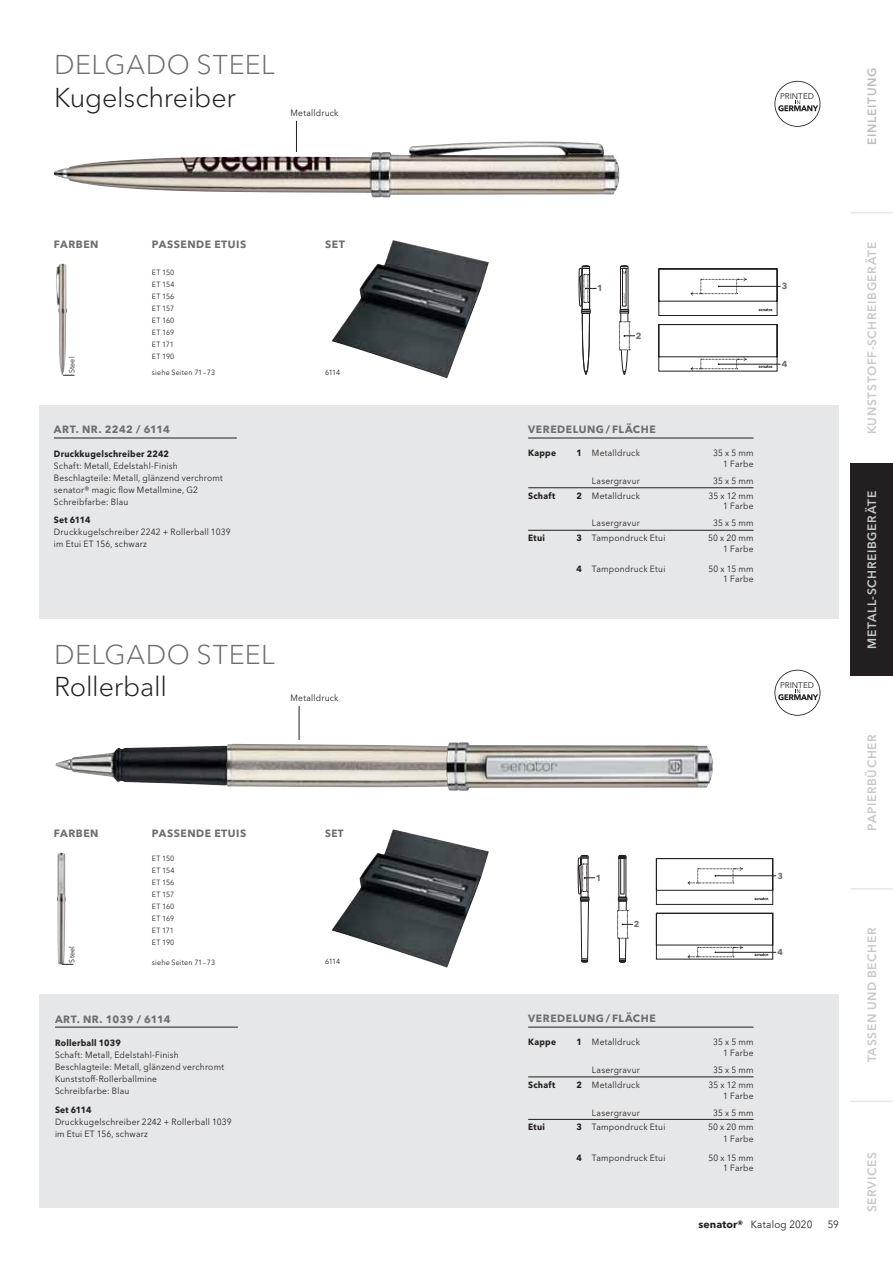
<style>
.page{position:relative;width:893px;height:1263px;background:#fff}
.page>*{position:absolute;margin:0;border:0;box-sizing:border-box;transform-origin:0 0}
.t1{font:300 27px "Avenir Next W1 G";letter-spacing:.025em;color:#6d6e70}
.t2{font:300 27px "Avenir Next W1 G";letter-spacing:-.005em;color:#231f20}
.t3{font:600 12px "Avenir Next W1 G";letter-spacing:.055em;color:#c6c8ca}
.t4{font:600 12px "Avenir Next W1 G";letter-spacing:.055em;color:#bbbdc0}
.t5{font:700 10.5px "Avenir Next W1 G";letter-spacing:.05em;color:#6d6e70}
.t6{font:10.5px "Avenir Next W1 G";letter-spacing:.02em;color:#231f20;scale:.94 1}
.t7{font:700 10.5px "Avenir Next W1 G";letter-spacing:.025em;color:#6d6e70}
.t8{font:700 10.5px "Avenir Next W1 G";letter-spacing:.05em;color:#6d6e70;scale:.94 1}
.t9{font:9px/12px "Avenir Next W1 G";letter-spacing:.025em;color:#231f20;text-align:right;scale:.94 1}
.t10{font:700 9px "Avenir Next W1 G";letter-spacing:.03em;color:#231f20;scale:.94 1}
.t11{font:700 8.85px "Avenir Next W1 G";color:#6d6e70}
.t12{font:700 8.7px "Avenir Next W1 G";color:#6d6e70}
.t13{font:700 8.55px "Avenir Next W1 G";color:#6d6e70}
.t14{font:8.25px "Avenir Next W1 G";color:#231f20}
.t15{font:7.5px/12px "Avenir Next W1 G";letter-spacing:.025em;color:#231f20;text-align:justify;scale:.94 1}
.s1{font-weight:700}
</style>
<div class="page">
<div style="left:39px;top:405px;width:800px;height:214px;background:#e6e7e8"></div>
<div style="left:39px;top:994px;width:800px;height:214px;background:#e6e7e8"></div>
<img style="left:57px;top:853px;width:9px;height:111px">
<img style="left:54px;top:142px;width:565px;height:55px">
<img style="left:332px;top:240px;width:157px;height:138px">
<img style="left:332px;top:829px;width:157px;height:139px">
<img style="left:56px;top:264px;width:11px;height:111px">
<img style="left:56px;top:744px;width:390px;height:44px">
<img style="left:446px;top:742px;width:267px;height:49px">
<hr style="left:296px;top:121px;width:1px;height:31px;background:#231f20">
<hr style="left:299px;top:706px;width:1px;height:34px;background:#231f20">
<hr style="left:719px;top:364px;width:61px;height:1px;background:#231f20">
<hr style="left:719px;top:286px;width:61px;height:1px;background:#231f20">
<svg style="left:658px;top:269px;width:119px;height:47px"></svg>
<svg style="left:658px;top:324px;width:119px;height:47px"></svg>
<svg style="left:579px;top:265px;width:17px;height:110px"></svg>
<svg style="left:619px;top:265px;width:16px;height:110px"></svg>
<hr style="left:715px;top:952px;width:61px;height:1px;background:#231f20">
<hr style="left:715px;top:875px;width:61px;height:1px;background:#231f20">
<svg style="left:656px;top:858px;width:117px;height:47px"></svg>
<svg style="left:656px;top:913px;width:117px;height:46px"></svg>
<svg style="left:578px;top:855px;width:17px;height:107px"></svg>
<svg style="left:617px;top:855px;width:16px;height:107px"></svg>
<hr style="left:528px;top:438px;width:166px;height:1px;background:#231f20">
<hr style="left:694px;top:438px;width:59px;height:1px;background:#231f20">
<hr style="left:528px;top:488px;width:166px;height:1px;background:#231f20">
<hr style="left:694px;top:488px;width:59px;height:1px;background:#231f20">
<hr style="left:528px;top:530px;width:166px;height:1px;background:#231f20">
<hr style="left:694px;top:530px;width:59px;height:1px;background:#231f20">
<hr style="left:528px;top:1027px;width:166px;height:1px;background:#231f20">
<hr style="left:694px;top:1027px;width:59px;height:1px;background:#231f20">
<hr style="left:528px;top:1077px;width:166px;height:1px;background:#231f20">
<hr style="left:694px;top:1077px;width:59px;height:1px;background:#231f20">
<hr style="left:528px;top:1119px;width:166px;height:1px;background:#231f20">
<hr style="left:694px;top:1119px;width:59px;height:1px;background:#231f20">
<hr style="left:54px;top:438px;width:183px;height:1px;background:#231f20">
<hr style="left:55px;top:1027px;width:183px;height:1px;background:#231f20">
<hr style="left:850px;top:212px;width:43px;height:2px;background:#e6e7e8">
<hr style="left:850px;top:1101px;width:43px;height:1px;background:#e6e7e8">
<hr style="left:850px;top:888px;width:43px;height:2px;background:#e6e7e8">
<div style="left:850px;top:464px;width:43px;height:212px;background:#231f20"></div>
<svg style="left:774px;top:670px;width:46px;height:46px"></svg>
<svg style="left:774px;top:81px;width:46px;height:46px"></svg>
<h1 class="t1" style="left:54px;top:54px;width:222px">DELGADO STEEL</h1>
<h1 class="t2" style="left:54px;top:86px;width:183px">Kugelschreiber</h1>
<p class="t9" style="left:290px;top:108px;width:53px">Metalldruck</p>
<p class="t5" style="left:54px;top:240px;width:46px">FARBEN</p>
<p class="t5" style="left:325px;top:240px;width:21px">SET</p>
<p class="t5" style="left:152px;top:240px;width:96px">PASSENDE ETUIS</p>
<p class="t15" style="left:66px;top:373px;width:19px;rotate:-90deg">Steel</p>
<p class="t15" style="left:152px;top:267px;width:25px">ET 150<br>ET 154<br>ET 156<br>ET 157<br>ET 160<br>ET 169<br>ET 171<br>ET 190</p>
<p class="t15" style="left:152px;top:367px;width:69px">siehe Seiten 71 – 73</p>
<p class="t5" style="left:54px;top:425px;width:118px">ART. NR. 2242 / 6114</p>
<p class="t10" style="left:54px;top:450px;width:124px">Druckkugelschreiber 2242</p>
<p class="t9" style="left:54px;top:461px;width:181px;text-align:left">Schaft: Metall, Edelstahl-Finish Beschlagteile: Metall, glänzend verchromt senator® magic flow Metallmine, G2<br>Schreibfarbe: Blau</p>
<p class="t10" style="left:54px;top:516px;width:40px">Set 6114</p>
<p class="t9" style="left:54px;top:527px;width:189px;text-align:left">Druckkugelschreiber 2242 + Rollerball 1039 im Etui ET 156, schwarz</p>
<p class="t15" style="left:325px;top:367px;width:18px">6114</p>
<h1 class="t1" style="left:54px;top:643px;width:222px">DELGADO STEEL</h1>
<h1 class="t2" style="left:54px;top:675px;width:115px">Rollerball</h1>
<p class="t9" style="left:290px;top:693px;width:53px">Metalldruck</p>
<p class="t5" style="left:54px;top:829px;width:46px">FARBEN</p>
<p class="t15" style="left:66px;top:963px;width:19px;rotate:-90deg">Steel</p>
<p class="t5" style="left:152px;top:829px;width:96px">PASSENDE ETUIS</p>
<p class="t15" style="left:152px;top:853px;width:25px">ET 150<br>ET 154<br>ET 156<br>ET 157<br>ET 160<br>ET 169<br>ET 171<br>ET 190</p>
<p class="t15" style="left:152px;top:957px;width:69px">siehe Seiten 71 – 73</p>
<p class="t7" style="left:55px;top:1014px;width:117px">ART. NR. 1039 / 6114</p>
<p class="t10" style="left:55px;top:1039px;width:71px">Rollerball 1039</p>
<p class="t9" style="left:55px;top:1050px;width:181px;text-align:left">Schaft: Metall, Edelstahl-Finish<br>Beschlagteile: Metall, glänzend verchromt<br>Kunststoff-Rollerballmine<br>Schreibfarbe: Blau</p>
<p class="t10" style="left:55px;top:1106px;width:40px">Set 6114</p>
<p class="t9" style="left:55px;top:1116px;width:189px;text-align:left">Druckkugelschreiber 2242 + Rollerball 1039 im Etui ET 156, schwarz</p>
<p class="t8" style="left:325px;top:829px;width:21px">SET</p>
<p class="t15" style="left:325px;top:956px;width:18px">6114</p>
<p class="t14" style="left:780px;top:93px;width:36px">PRINTED</p>
<h2 class="t4" style="left:865px;top:145px;width:78px;rotate:-90deg">EINLEITUNG</h2>
<p class="t11" style="left:597px;top:284px;width:7px">1</p>
<p class="t11" style="left:636px;top:332px;width:7px">2</p>
<p class="t5" style="left:528px;top:425px;width:129px">VEREDELUNG / FLÄCHE</p>
<p class="t10" style="left:528px;top:449px;width:31px">Kappe</p>
<p class="t9" style="left:576px;top:448px;width:69px"><span class="s1">1</span> Metalldruck</p>
<p class="t9" style="left:713px;top:449px;width:44px;line-height:10.6px">35 x 5 mm<br>1 Farbe</p>
<p class="t9" style="left:592px;top:476px;width:52px">Lasergravur</p>
<p class="t9" style="left:713px;top:476px;width:44px">35 x 5 mm</p>
<p class="t10" style="left:528px;top:492px;width:30px">Schaft</p>
<p class="t9" style="left:576px;top:490px;width:69px"><span class="s1">2</span> Metalldruck</p>
<p class="t9" style="left:708px;top:491px;width:49px;line-height:10.6px">35 x 12 mm<br>1 Farbe</p>
<p class="t9" style="left:592px;top:518px;width:52px">Lasergravur</p>
<p class="t9" style="left:713px;top:518px;width:44px">35 x 5 mm</p>
<p class="t10" style="left:528px;top:534px;width:19px">Etui</p>
<p class="t9" style="left:576px;top:533px;width:96px"><span class="s1">3</span> Tampondruck Etui</p>
<p class="t9" style="left:708px;top:533px;width:50px;line-height:11.1px">50 x 20 mm<br>1 Farbe</p>
<p class="t9" style="left:576px;top:563px;width:96px"><span class="s1">4</span> Tampondruck Etui</p>
<p class="t9" style="left:708px;top:564px;width:49px;line-height:10.6px">50 x 15 mm<br>1 Farbe</p>
<p class="t12" style="left:782px;top:282px;width:7px">3</p>
<p class="t12" style="left:782px;top:360px;width:7px">4</p>
<p class="t14" style="left:780px;top:682px;width:36px">PRINTED</p>
<p class="t12" style="left:596px;top:874px;width:7px">1</p>
<p class="t12" style="left:634px;top:920px;width:7px">2</p>
<p class="t13" style="left:777px;top:872px;width:7px">3</p>
<p class="t13" style="left:777px;top:948px;width:7px">4</p>
<p class="t5" style="left:528px;top:1014px;width:129px">VEREDELUNG / FLÄCHE</p>
<p class="t10" style="left:528px;top:1038px;width:31px">Kappe</p>
<p class="t9" style="left:576px;top:1037px;width:69px"><span class="s1">1</span> Metalldruck</p>
<p class="t9" style="left:713px;top:1038px;width:44px;line-height:10.6px">35 x 5 mm<br>1 Farbe</p>
<p class="t9" style="left:592px;top:1065px;width:52px">Lasergravur</p>
<p class="t9" style="left:713px;top:1065px;width:44px">35 x 5 mm</p>
<p class="t10" style="left:528px;top:1081px;width:30px">Schaft</p>
<p class="t9" style="left:576px;top:1080px;width:69px"><span class="s1">2</span> Metalldruck</p>
<p class="t9" style="left:708px;top:1080px;width:49px;line-height:10.6px">35 x 12 mm<br>1 Farbe</p>
<p class="t9" style="left:592px;top:1107px;width:52px">Lasergravur</p>
<p class="t9" style="left:713px;top:1107px;width:44px">35 x 5 mm</p>
<p class="t10" style="left:528px;top:1123px;width:19px">Etui</p>
<p class="t9" style="left:576px;top:1122px;width:96px"><span class="s1">3</span> Tampondruck Etui</p>
<p class="t9" style="left:708px;top:1122px;width:50px;line-height:11.1px">50 x 20 mm<br>1 Farbe</p>
<p class="t9" style="left:576px;top:1152px;width:96px"><span class="s1">4</span> Tampondruck Etui</p>
<p class="t9" style="left:708px;top:1153px;width:49px;line-height:10.6px">50 x 15 mm<br>1 Farbe</p>
<p class="t6" style="left:698px;top:1220px;width:123px"><span class="s1">senator®</span> Katalog 2020</p>
<p class="t6" style="left:828px;top:1220px;width:13px">59</p>
<h2 class="t3" style="left:865px;top:434px;width:194px;rotate:-90deg">KUNSTSTOFF-SCHREIBGERÄTE</h2>
<h2 class="t3" style="left:865px;top:649px;width:159px;rotate:-90deg">METALL-SCHREIBGERÄTE</h2>
<h2 class="t3" style="left:865px;top:831px;width:98px;rotate:-90deg">PAPIERBÜCHER</h2>
<h2 class="t3" style="left:865px;top:1062px;width:136px;rotate:-90deg">TASSEN UND BECHER</h2>
<h2 class="t3" style="left:865px;top:1212px;width:62px;rotate:-90deg">SERVICES</h2>
</div>
